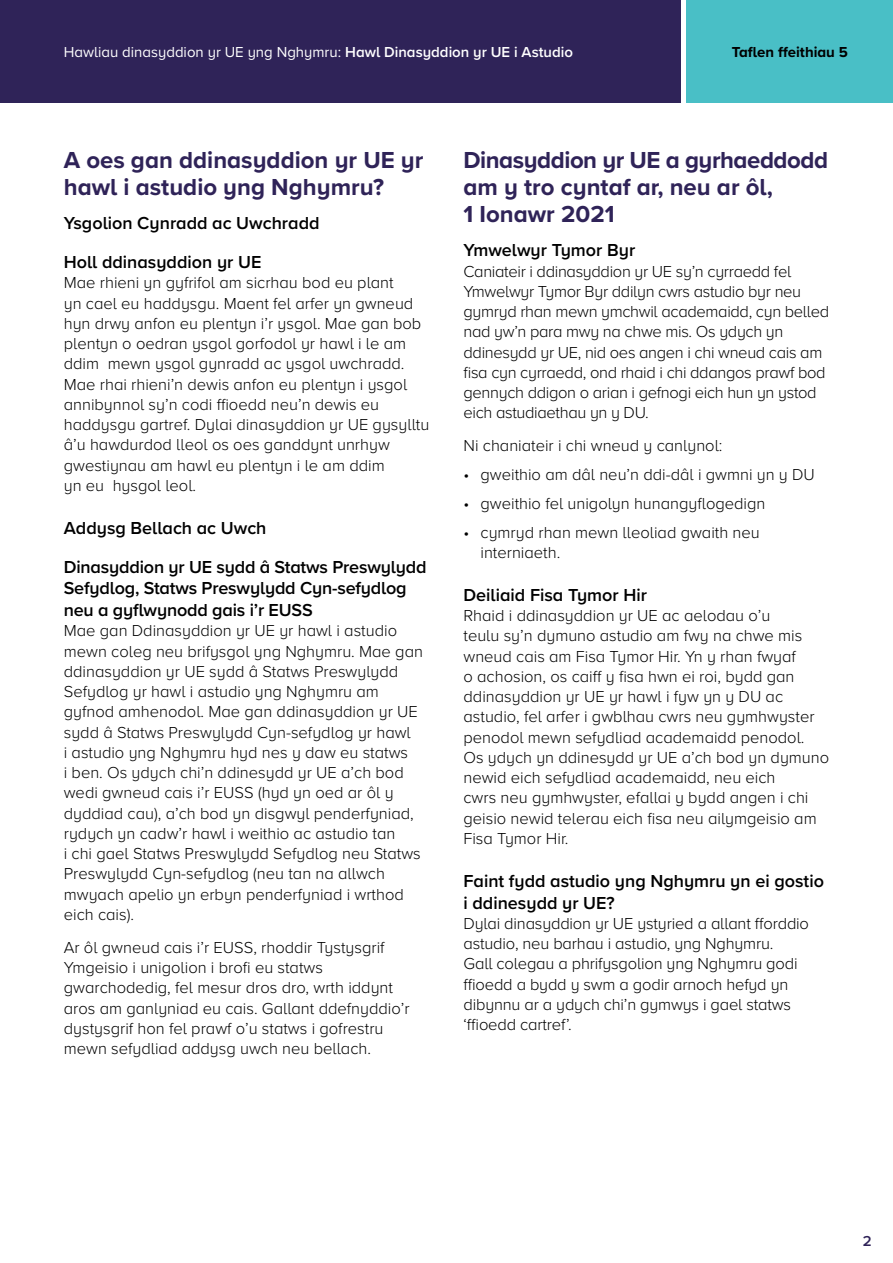
<style>
.page{position:relative;width:893px;height:1263px;background:#fff}
.page>*{position:absolute;margin:0;border:0;box-sizing:border-box;transform-origin:0 0}
.H3_Sub_Heading{font:700 24px/27px "Proxima Nova";letter-spacing:-.02em;color:#2f2358}
.H3_Sub_Heading-2{font:700 24px/27px "Proxima Nova";color:#2f2358}
.H4_Sub_sub_heading_no_space{font:600 18px/21.8px "Proxima Nova";color:#000}
.H4_Sub_sub_heading{font:600 18px "Proxima Nova";color:#000}
.Body_Text{font:300 16.5px/20.2px "Proxima Nova";color:#000}
.Body_Text-2{font:300 16.5px/20.2px "Proxima Nova";letter-spacing:-.02em;color:#000}
.Bullets{font:300 16.5px "Proxima Nova";color:#000}
.Last_Bullet{font:300 16.5px/20.2px "Proxima Nova";color:#000}
.Body_Text_Before_Bullets{font:300 16.5px "Proxima Nova";color:#000}
.t1{font:15px "Proxima Nova";color:#fff}
.t2{font:700 15px "Proxima Nova";color:#000}
.t3{font:600 15px "Proxima Nova";color:#2f2358}
.s1{font-weight:600}
</style>
<div class="page">
<div style="left:0;top:0;width:680px;height:102px;background:#2f2358"></div>
<div style="left:687px;top:0;width:206px;height:102px;background:#49bfc6"></div>
<p class="t1" style="left:64px;top:41px;width:511px">Hawliau dinasyddion yr UE yng Nghymru: <span class="s1">Hawl Dinasyddion yr UE i Astudio</span></p>
<p class="t2" style="left:732px;top:41px;width:118px">Taflen ffeithiau 5</p>
<h3 class="H3_Sub_Heading-2" style="left:64px;top:146px;width:361px">A oes gan ddinasyddion yr UE yr hawl i astudio yng Nghymru?</h3>
<h4 class="H4_Sub_sub_heading" style="left:64px;top:210px;width:257px">Ysgolion Cynradd ac Uwchradd</h4>
<h4 class="H4_Sub_sub_heading_no_space" style="left:64px;top:251px;width:199px">Holl ddinasyddion yr UE</h4>
<p class="Body_Text" style="left:64px;top:272px;width:367px">Mae rhieni yn gyfrifol am sicrhau bod eu plant<br>yn cael eu haddysgu. Maent fel arfer yn gwneud hyn drwy anfon eu plentyn i’r ysgol. Mae gan bob plentyn o oedran ysgol gorfodol yr hawl i le am ddim mewn ysgol gynradd ac ysgol uwchradd.<br>Mae rhai rhieni’n dewis anfon eu plentyn i ysgol annibynnol sy’n codi ffioedd neu’n dewis eu haddysgu gartref. Dylai dinasyddion yr UE gysylltu â’u hawdurdod lleol os oes ganddynt unrhyw gwestiynau am hawl eu plentyn i le am ddim<br>yn eu hysgol leol.</p>
<h4 class="H4_Sub_sub_heading" style="left:64px;top:514px;width:204px">Addysg Bellach ac Uwch</h4>
<h4 class="H4_Sub_sub_heading_no_space" style="left:64px;top:555px;width:364px">Dinasyddion yr UE sydd â Statws Preswylydd<br>Sefydlog, Statws Preswylydd Cyn-sefydlog neu a gyflwynodd gais i’r EUSS</h4>
<p class="Body_Text" style="left:64px;top:620px;width:361px">Mae gan Ddinasyddion yr UE yr hawl i astudio mewn coleg neu brifysgol yng Nghymru. Mae gan ddinasyddion yr UE sydd â Statws Preswylydd Sefydlog yr hawl i astudio yng Nghymru am gyfnod amhenodol. Mae gan ddinasyddion yr UE sydd â Statws Preswylydd Cyn-sefydlog yr hawl<br>i astudio yng Nghymru hyd nes y daw eu statws<br>i ben. Os ydych chi’n ddinesydd yr UE a’ch bod wedi gwneud cais i’r EUSS (hyd yn oed ar ôl y dyddiad cau), a’ch bod yn disgwyl penderfyniad, rydych yn cadw’r hawl i weithio ac astudio tan<br>i chi gael Statws Preswylydd Sefydlog neu Statws Preswylydd Cyn-sefydlog (neu tan na allwch mwyach apelio yn erbyn penderfyniad i wrthod eich cais).</p>
<p class="Body_Text" style="left:64px;top:936px;width:347px">Ar ôl gwneud cais i’r EUSS, rhoddir Tystysgrif Ymgeisio i unigolion i brofi eu statws gwarchodedig, fel mesur dros dro, wrth iddynt aros am ganlyniad eu cais. Gallant ddefnyddio’r dystysgrif hon fel prawf o’u statws i gofrestru mewn sefydliad addysg uwch neu bellach.</p>
<h3 class="H3_Sub_Heading" style="left:463px;top:146px;width:366px">Dinasyddion yr UE a gyrhaeddodd am y tro cyntaf ar, neu ar ôl,<br>1 Ionawr 2021</h3>
<h4 class="H4_Sub_sub_heading_no_space" style="left:463px;top:239px;width:173px">Ymwelwyr Tymor Byr</h4>
<p class="Body_Text-2" style="left:463px;top:260px;width:367px">Caniateir i ddinasyddion yr UE sy’n cyrraedd fel Ymwelwyr Tymor Byr ddilyn cwrs astudio byr neu gymryd rhan mewn ymchwil academaidd, cyn belled nad yw’n para mwy na chwe mis. Os ydych yn ddinesydd yr UE, nid oes angen i chi wneud cais am fisa cyn cyrraedd, ond rhaid i chi ddangos prawf bod gennych ddigon o arian i gefnogi eich hun yn ystod eich astudiaethau yn y DU.</p>
<p class="Body_Text_Before_Bullets" style="left:463px;top:433px;width:260px">Ni chaniateir i chi wneud y canlynol:</p>
<p class="Bullets" style="left:463px;top:462px;width:353px">• gweithio am dâl neu’n ddi-dâl i gwmni yn y DU</p>
<p class="Bullets" style="left:463px;top:491px;width:303px">• gweithio fel unigolyn hunangyflogedign</p>
<p class="Last_Bullet" style="left:480px;top:521px;width:281px;text-indent:-17px">• cymryd rhan mewn lleoliad gwaith neu interniaeth.</p>
<h4 class="H4_Sub_sub_heading_no_space" style="left:463px;top:583px;width:185px">Deiliaid Fisa Tymor Hir</h4>
<p class="Body_Text" style="left:463px;top:605px;width:367px">Rhaid i ddinasyddion yr UE ac aelodau o’u<br>teulu sy’n dymuno astudio am fwy na chwe mis wneud cais am Fisa Tymor Hir. Yn y rhan fwyaf<br>o achosion, os caiff y fisa hwn ei roi, bydd gan ddinasyddion yr UE yr hawl i fyw yn y DU ac astudio, fel arfer i gwblhau cwrs neu gymhwyster penodol mewn sefydliad academaidd penodol.<br>Os ydych yn ddinesydd yr UE a’ch bod yn dymuno newid eich sefydliad academaidd, neu eich<br>cwrs neu gymhwyster, efallai y bydd angen i chi geisio newid telerau eich fisa neu ailymgeisio am Fisa Tymor Hir.</p>
<h4 class="H4_Sub_sub_heading_no_space" style="left:463px;top:869px;width:362px">Faint fydd astudio yng Nghymru yn ei gostio i ddinesydd yr UE?</h4>
<p class="Body_Text" style="left:463px;top:912px;width:347px">Dylai dinasyddion yr UE ystyried a allant fforddio astudio, neu barhau i astudio, yng Nghymru.<br>Gall colegau a phrifysgolion yng Nghymru godi ffioedd a bydd y swm a godir arnoch hefyd yn dibynnu ar a ydych chi’n gymwys i gael statws ‘ffioedd cartref’.</p>
<p class="t3" style="left:863px;top:1229px;width:10px">2</p>
</div>
